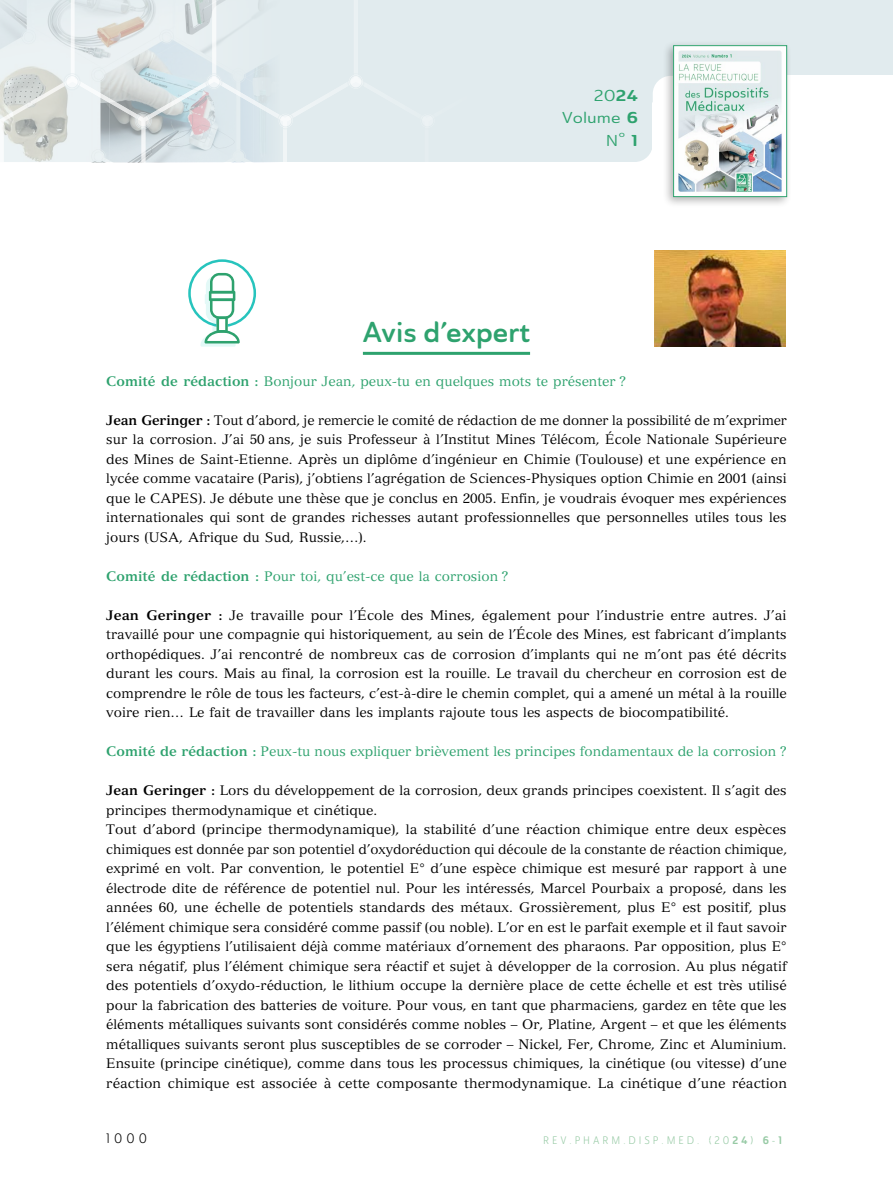
<style>
.page{position:relative;width:893px;height:1191px;background:#fff}
.page>*{position:absolute;margin:0;border:0;box-sizing:border-box;transform-origin:0 0}
.T1_Edito{font:28.5px "Ainslie Sans Nor Dem";color:#2ea26e}
.t1{font:15.6px/22.5px "Ainslie Sans Con Reg";color:#2ea26e;text-align:right;scale:1.25 1}
.TEXTE_Courant{font:13.5px/19.5px "Versailles LT Std";color:#000;text-align:justify}
.TEXTE_Question_Avis{font:13.5px "Versailles LT Std";color:#2ea26e}
.t2{font:13.5px "Ainslie Sans Con Boo";color:#000}
.t3{font:10.8px "Ainslie Sans Con Boo";letter-spacing:.275em;color:#97caa5}
.s1{font-family:"Ainslie Sans Con Bol"}
.s2{font-weight:700}
</style>
<div class="page">
<div style="left:0;top:0;width:893px;height:162px;background:#e1ebee"></div>
<div style="left:653px;top:76px;width:240px;height:169px;background:#fff"></div>
<svg style="left:638px;top:135px;width:15px;height:27px"></svg>
<svg style="left:653px;top:76px;width:9px;height:13px"></svg>
<div style="left:662px;top:41px;width:131px;height:167px;background:#000;opacity:.3"></div>
<img style="left:675px;top:47px;width:110px;height:148px">
<div style="left:673px;top:45px;width:114px;height:152px;border:1px solid #2ea26e"></div>
<svg style="left:0;top:0;width:342px;height:163px"></svg>
<svg style="left:349px;top:75px;width:14px;height:14px"></svg>
<div style="left:348px;top:73px;width:16px;height:17px;border:1px solid #e1ebee;border-radius:50%"></div>
<div style="left:349px;top:75px;width:13px;height:13px;border:1px solid #e1ebee;border-radius:50%"></div>
<svg style="left:207px;top:75px;width:14px;height:14px"></svg>
<div style="left:206px;top:73px;width:16px;height:17px;border:1px solid #e1ebee;border-radius:50%"></div>
<div style="left:208px;top:75px;width:12px;height:13px;border:1px solid #e1ebee;border-radius:50%"></div>
<svg style="left:279px;top:114px;width:14px;height:14px"></svg>
<div style="left:277px;top:112px;width:17px;height:17px;border:1px solid #e1ebee;border-radius:50%"></div>
<div style="left:279px;top:114px;width:13px;height:13px;border:1px solid #e1ebee;border-radius:50%"></div>
<div style="left:420px;top:114px;width:15px;height:14px;background:#ebf1f3;border-radius:50%"></div>
<div style="left:419px;top:112px;width:17px;height:17px;border:1px solid #e1ebee;border-radius:50%"></div>
<div style="left:421px;top:114px;width:13px;height:13px;border:1px solid #e1ebee;border-radius:50%"></div>
<svg style="left:136px;top:114px;width:14px;height:14px"></svg>
<div style="left:135px;top:112px;width:17px;height:17px;border:1px solid #e1ebee;border-radius:50%"></div>
<div style="left:137px;top:114px;width:13px;height:13px;border:1px solid #e1ebee;border-radius:50%"></div>
<svg style="left:65px;top:75px;width:14px;height:14px"></svg>
<div style="left:64px;top:73px;width:16px;height:17px;border:1px solid #e1ebee;border-radius:50%"></div>
<div style="left:66px;top:75px;width:12px;height:13px;border:1px solid #e1ebee;border-radius:50%"></div>
<hr style="left:363px;top:352px;width:167px;height:3px;background:#2ea26e">
<img style="left:654px;top:250px;width:131px;height:96px">
<svg style="left:188px;top:259px;width:68px;height:88px"></svg>
<p class="t1" style="left:562px;top:84px;width:62px">20<span class="s1">24<br></span>Volume <span class="s1">6<br></span>N° <span class="s1">1</span></p>
<p class="T1_Edito" style="left:363px;top:314px;width:169px">Avis d’expert</p>
<p class="TEXTE_Question_Avis" style="left:106px;top:373px;width:521px"><span class="s2">Comité de rédaction :</span> Bonjour Jean, peux-tu en quelques mots te présenter ?</p>
<p class="TEXTE_Courant" style="left:106px;top:410px;width:682px"><span class="s2">Jean Geringer :</span> Tout d’abord, je remercie le comité de rédaction de me donner la possibilité de m’exprimer sur la corrosion. J’ai 50 ans, je suis Professeur à l’Institut Mines Télécom, École Nationale Supérieure des Mines de Saint-Etienne. Après un diplôme d’ingénieur en Chimie (Toulouse) et une expérience en lycée comme vacataire (Paris), j’obtiens l’agrégation de Sciences-Physiques option Chimie en 2001 (ainsi que le CAPES). Je débute une thèse que je conclus en 2005. Enfin, je voudrais évoquer mes expériences internationales qui sont de grandes richesses autant professionnelles que personnelles utiles tous les jours (USA, Afrique du Sud, Russie,…).</p>
<p class="TEXTE_Question_Avis" style="left:106px;top:568px;width:404px"><span class="s2">Comité de rédaction :</span> Pour toi, qu’est-ce que la corrosion ?</p>
<p class="TEXTE_Courant" style="left:106px;top:605px;width:682px"><span class="s2">Jean Geringer :</span> Je travaille pour l’École des Mines, également pour l’industrie entre autres. J’ai travaillé pour une compagnie qui historiquement, au sein de l’École des Mines, est fabricant d’implants orthopédiques. J’ai rencontré de nombreux cas de corrosion d’implants qui ne m’ont pas été décrits durant les cours. Mais au final, la corrosion est la rouille. Le travail du chercheur en corrosion est de comprendre le rôle de tous les facteurs, c’est-à-dire le chemin complet, qui a amené un métal à la rouille voire rien… Le fait de travailler dans les implants rajoute tous les aspects de biocompatibilité.</p>
<p class="TEXTE_Question_Avis" style="left:106px;top:743px;width:682px"><span class="s2">Comité de rédaction :</span> Peux-tu nous expliquer brièvement les principes fondamentaux de la corrosion ?</p>
<p class="TEXTE_Courant" style="left:106px;top:781px;width:682px"><span class="s2">Jean Geringer :</span> Lors du développement de la corrosion, deux grands principes coexistent. Il s’agit des principes thermodynamique et cinétique.</p>
<p class="TEXTE_Courant" style="left:106px;top:820px;width:682px">Tout d’abord (principe thermodynamique), la stabilité d’une réaction chimique entre deux espèces chimiques est donnée par son potentiel d’oxydoréduction qui découle de la constante de réaction chimique, exprimé en volt. Par convention, le potentiel E° d’une espèce chimique est mesuré par rapport à une électrode dite de référence de potentiel nul. Pour les intéressés, Marcel Pourbaix a proposé, dans les années 60, une échelle de potentiels standards des métaux. Grossièrement, plus E° est positif, plus l’élément chimique sera considéré comme passif (ou noble). L’or en est le parfait exemple et il faut savoir que les égyptiens l’utilisaient déjà comme matériaux d’ornement des pharaons. Par opposition, plus E° sera négatif, plus l’élément chimique sera réactif et sujet à développer de la corrosion. Au plus négatif des potentiels d’oxydo-réduction, le lithium occupe la dernière place de cette échelle et est très utilisé pour la fabrication des batteries de voiture. Pour vous, en tant que pharmaciens, gardez en tête que les éléments métalliques suivants sont considérés comme nobles – Or, Platine, Argent – et que les éléments métalliques suivants seront plus susceptibles de se corroder – Nickel, Fer, Chrome, Zinc et Aluminium.</p>
<p class="TEXTE_Courant" style="left:106px;top:1054px;width:682px">Ensuite (principe cinétique), comme dans tous les processus chimiques, la cinétique (ou vitesse) d’une réaction chimique est associée à cette composante thermodynamique. La cinétique d’une réaction</p>
<p class="t2" style="left:106px;top:1130px;width:42px">1000</p>
<p class="t3" style="left:543px;top:1133px;width:241px">REV.PHARM.DISP.MED. (20<span class="s1">24</span>) <span class="s1">6</span>-<span class="s1">1</span></p>
</div>
